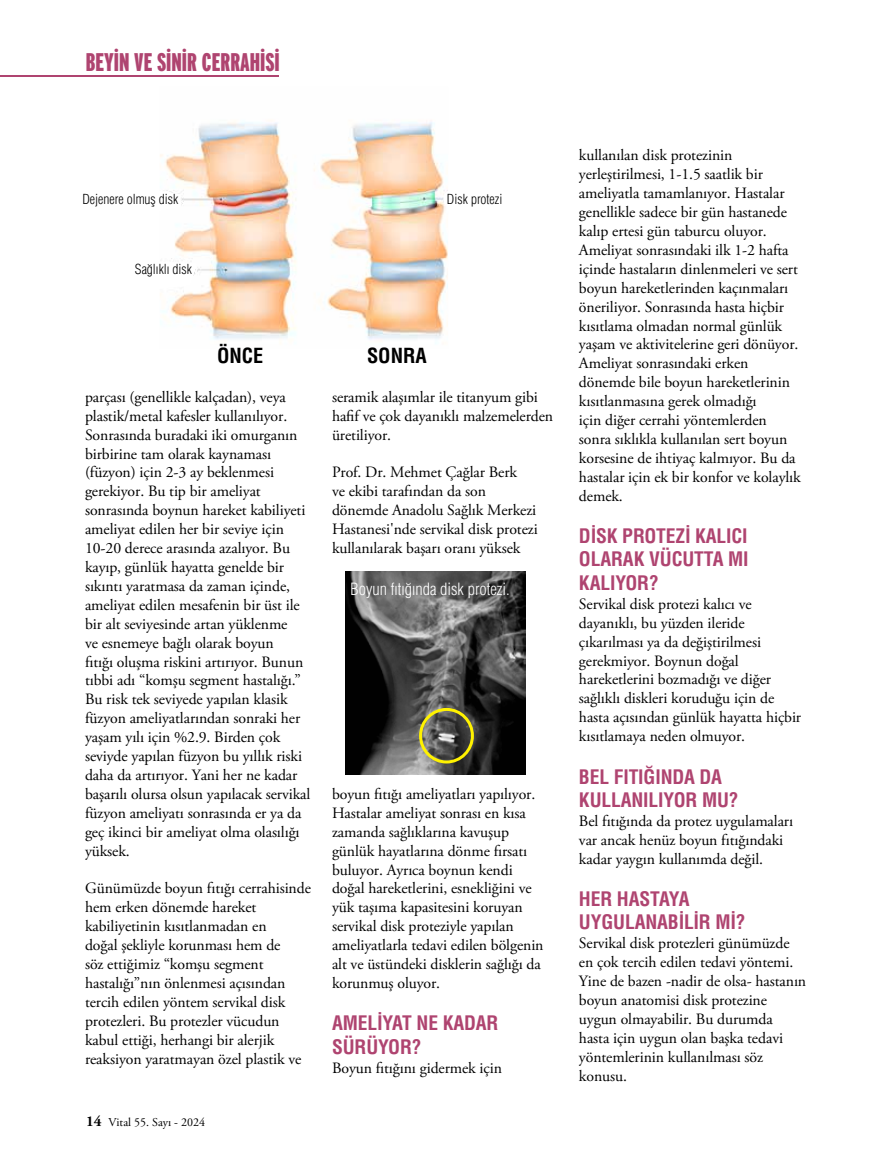
<style>
.page{position:relative;width:893px;height:1170px;background:#fff}
.page>*{position:absolute;margin:0;border:0;box-sizing:border-box;transform-origin:0 0}
.t1{font:900 extra-condensed 25.5px "Interstate";color:#af4470}
.t2{font:20.25px "Helvetica Cond Bold Tr";color:#000}
.t3{font:19.5px/23.4px "Helvetica Cond Bold Tr";letter-spacing:-.005em;color:#af4470}
.t4{font:16.5px "Helvetica Condensed Light Tr";color:#fff}
.t5{font:15.75px/18.9px "Adobe Garamond Pro";letter-spacing:-.005em;color:#000}
.t6{font:13.5px "Helvetica Condensed Light Tr";color:#000}
.t7{font:12px "Adobe Garamond Pro";color:#000}
.s1{font-weight:700;font-size:15px}
</style>
<div class="page">
<hr style="left:0;top:75px;width:279px;height:2px;background:#af4470">
<img style="left:346px;top:571px;width:179px;height:203px">
<img style="left:160px;top:122px;width:288px;height:222px">
<div style="left:419px;top:708px;width:55px;height:55px;border:3px solid #fff200;border-radius:50%"></div>
<h1 class="t1" style="left:86px;top:48px;width:196px">BEYİN VE SİNİR CERRAHİSİ</h1>
<p class="t6" style="left:82px;top:191px;width:97px">Dejenere olmuş disk</p>
<p class="t6" style="left:135px;top:261px;width:59px">Sağlıklı disk</p>
<p class="t6" style="left:447px;top:191px;width:57px">Disk protezi</p>
<p class="t2" style="left:217px;top:344px;width:48px">ÖNCE</p>
<p class="t5" style="left:85px;top:388px;width:227px">parçası (genellikle kalçadan), veya plastik/metal kafesler kullanılıyor.<br>Sonrasında buradaki iki omurganın birbirine tam olarak kaynaması (füzyon) için 2-3 ay beklenmesi gerekiyor. Bu tip bir ameliyat sonrasında boynun hareket kabiliyeti ameliyat edilen her bir seviye için 10-20 derece arasında azalıyor. Bu kayıp, günlük hayatta genelde bir sıkıntı yaratmasa da zaman içinde, ameliyat edilen mesafenin bir üst ile bir alt seviyesinde artan yüklenme<br>ve esnemeye bağlı olarak boyun<br>fıtığı oluşma riskini artırıyor. Bunun tıbbi adı “komşu segment hastalığı.” Bu risk tek seviyede yapılan klasik füzyon ameliyatlarından sonraki her yaşam yılı için %2.9. Birden çok seviyde yapılan füzyon bu yıllık riski daha da artırıyor. Yani her ne kadar başarılı olursa olsun yapılacak servikal füzyon ameliyatı sonrasında er ya da geç ikinci bir ameliyat olma olasılığı yüksek.</p>
<p class="t5" style="left:85px;top:879px;width:227px">Günümüzde boyun fıtığı cerrahisinde hem erken dönemde hareket kabiliyetinin kısıtlanmadan en<br>doğal şekliyle korunması hem de<br>söz ettiğimiz “komşu segment hastalığı”nın önlenmesi açısından tercih edilen yöntem servikal disk protezleri. Bu protezler vücudun kabul ettiği, herhangi bir alerjik reaksiyon yaratmayan özel plastik ve</p>
<p class="t7" style="left:86px;top:1114px;width:120px"><span class="s1">14</span> Vital 55. Sayı - 2024</p>
<p class="t2" style="left:367px;top:344px;width:61px">SONRA</p>
<p class="t5" style="left:332px;top:388px;width:223px">seramik alaşımlar ile titanyum gibi hafif ve çok dayanıklı malzemelerden üretiliyor.</p>
<p class="t5" style="left:332px;top:463px;width:207px">Prof. Dr. Mehmet Çağlar Berk<br>ve ekibi tarafından da son dönemde Anadolu Sağlık Merkezi<br>Hastanesi'nde servikal disk protezi kullanılarak başarı oranı yüksek</p>
<p class="t4" style="left:351px;top:579px;width:161px">Boyun fıtığında disk protezi.</p>
<p class="t5" style="left:332px;top:785px;width:213px">boyun fıtığı ameliyatları yapılıyor.<br>Hastalar ameliyat sonrası en kısa zamanda sağlıklarına kavuşup günlük hayatlarına dönme fırsatı buluyor. Ayrıca boynun kendi doğal hareketlerini, esnekliğini ve yük taşıma kapasitesini koruyan servikal disk proteziyle yapılan ameliyatlarla tedavi edilen bölgenin alt ve üstündeki disklerin sağlığı da korunmuş oluyor.</p>
<p class="t3" style="left:332px;top:1011px;width:168px">AMELİYAT NE KADAR<br>SÜRÜYOR?</p>
<p class="t5" style="left:332px;top:1058px;width:172px">Boyun fıtığını gidermek için</p>
<p class="t5" style="left:579px;top:146px;width:223px">kullanılan disk protezinin yerleştirilmesi, 1-1.5 saatlik bir ameliyatla tamamlanıyor. Hastalar genellikle sadece bir gün hastanede kalıp ertesi gün taburcu oluyor.<br>Ameliyat sonrasındaki ilk 1-2 hafta içinde hastaların dinlenmeleri ve sert boyun hareketlerinden kaçınmaları öneriliyor. Sonrasında hasta hiçbir kısıtlama olmadan normal günlük yaşam ve aktivitelerine geri dönüyor.<br>Ameliyat sonrasındaki erken dönemde bile boyun hareketlerinin kısıtlanmasına gerek olmadığı<br>için diğer cerrahi yöntemlerden sonra sıklıkla kullanılan sert boyun korsesine de ihtiyaç kalmıyor. Bu da hastalar için ek bir konfor ve kolaylık demek.</p>
<p class="t3" style="left:579px;top:524px;width:171px;text-align:justify">DİSK PROTEZİ KALICI OLARAK VÜCUTTA MI KALIYOR?</p>
<p class="t5" style="left:579px;top:595px;width:224px">Servikal disk protezi kalıcı ve dayanıklı, bu yüzden ileride çıkarılması ya da değiştirilmesi gerekmiyor. Boynun doğal hareketlerini bozmadığı ve diğer sağlıklı diskleri koruduğu için de hasta açısından günlük hayatta hiçbir kısıtlamaya neden olmuyor.</p>
<p class="t3" style="left:579px;top:764px;width:161px">BEL FITIĞINDA DA<br>KULLANILIYOR MU?</p>
<p class="t5" style="left:579px;top:811px;width:216px">Bel fıtığında da protez uygulamaları var ancak henüz boyun fıtığındaki kadar yaygın kullanımda değil.</p>
<p class="t3" style="left:579px;top:887px;width:168px">HER HASTAYA<br>UYGULANABİLİR Mİ?</p>
<p class="t5" style="left:579px;top:934px;width:229px">Servikal disk protezleri günümüzde en çok tercih edilen tedavi yöntemi.<br>Yine de bazen -nadir de olsa- hastanın boyun anatomisi disk protezine uygun olmayabilir. Bu durumda hasta için uygun olan başka tedavi yöntemlerinin kullanılması söz konusu.</p>
</div>
